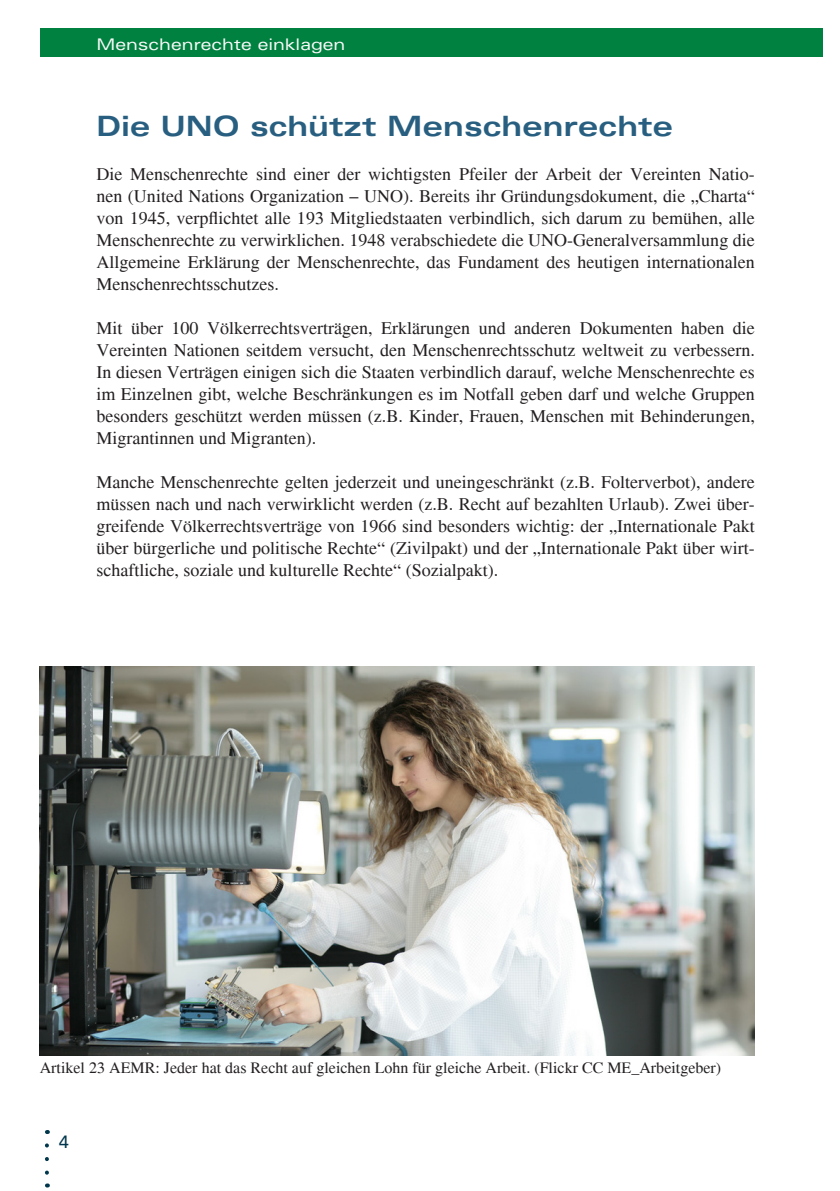
<style>
.page{position:relative;width:840px;height:1191px;background:#fff}
.page>*{position:absolute;margin:0;border:0;box-sizing:border-box;transform-origin:0 0}
.t1{font:700 expanded 28px "Univers";color:#285f80}
.t2{font:18px/22px "Times";color:#231f20;text-align:justify}
.t3{font:18px "Univers";color:#00374d}
.t4{font:16px "Times";color:#231f20}
.t5{font:expanded 16px "Univers";color:#fafafa}
</style>
<div class="page">
<div style="left:40px;top:28px;width:782px;height:29px;background:#00813f"></div>
<svg style="left:45px;top:1145px;width:4px;height:42px"></svg>
<img style="left:40px;top:666px;width:714px;height:389px">
<p class="t5" style="left:96px;top:34px;width:250px">Menschenrechte einklagen</p>
<p class="t1" style="left:96px;top:110px;width:578px">Die UNO schützt Menschenrechte</p>
<p class="t2" style="left:96px;top:163px;width:659px">Die Menschenrechte sind einer der wichtigsten Pfeiler der Arbeit der Vereinten Natio&shy;nen (United Nations Organization – UNO). Bereits ihr Gründungsdokument, die „Charta“ von 1945, verpflichtet alle 193 Mitgliedstaaten verbindlich, sich darum zu bemühen, alle Menschenrechte zu verwirklichen. 1948 verabschiedete die UNO-Generalversammlung die Allgemeine Erklärung der Menschenrechte, das Fundament des heutigen internationalen Menschenrechtsschutzes.</p>
<p class="t2" style="left:96px;top:317px;width:659px">Mit über 100 Völkerrechtsverträgen, Erklärungen und anderen Dokumenten haben die Vereinten Nationen seitdem versucht, den Menschenrechtsschutz weltweit zu verbessern.<br>In diesen Verträgen einigen sich die Staaten verbindlich darauf, welche Menschenrechte es im Einzelnen gibt, welche Beschränkungen es im Notfall geben darf und welche Gruppen besonders geschützt werden müssen (z.B. Kinder, Frauen, Menschen mit Behinderungen, Migrantinnen und Migranten).</p>
<p class="t2" style="left:96px;top:471px;width:659px">Manche Menschenrechte gelten jederzeit und uneingeschränkt (z.B. Folterverbot), andere müssen nach und nach verwirklicht werden (z.B. Recht auf bezahlten Urlaub). Zwei über&shy;greifende Völkerrechtsverträge von 1966 sind besonders wichtig: der „Internationale Pakt über bürgerliche und politische Rechte“ (Zivilpakt) und der „Internationale Pakt über wirt&shy;schaftliche, soziale und kulturelle Rechte“ (Sozialpakt).</p>
<p class="t4" style="left:40px;top:1059px;width:682px">Artikel 23 AEMR: Jeder hat das Recht auf gleichen Lohn für gleiche Arbeit. (Flickr CC ME_Arbeitgeber)</p>
<p class="t3" style="left:59px;top:1131px;width:12px">4</p>
</div>
